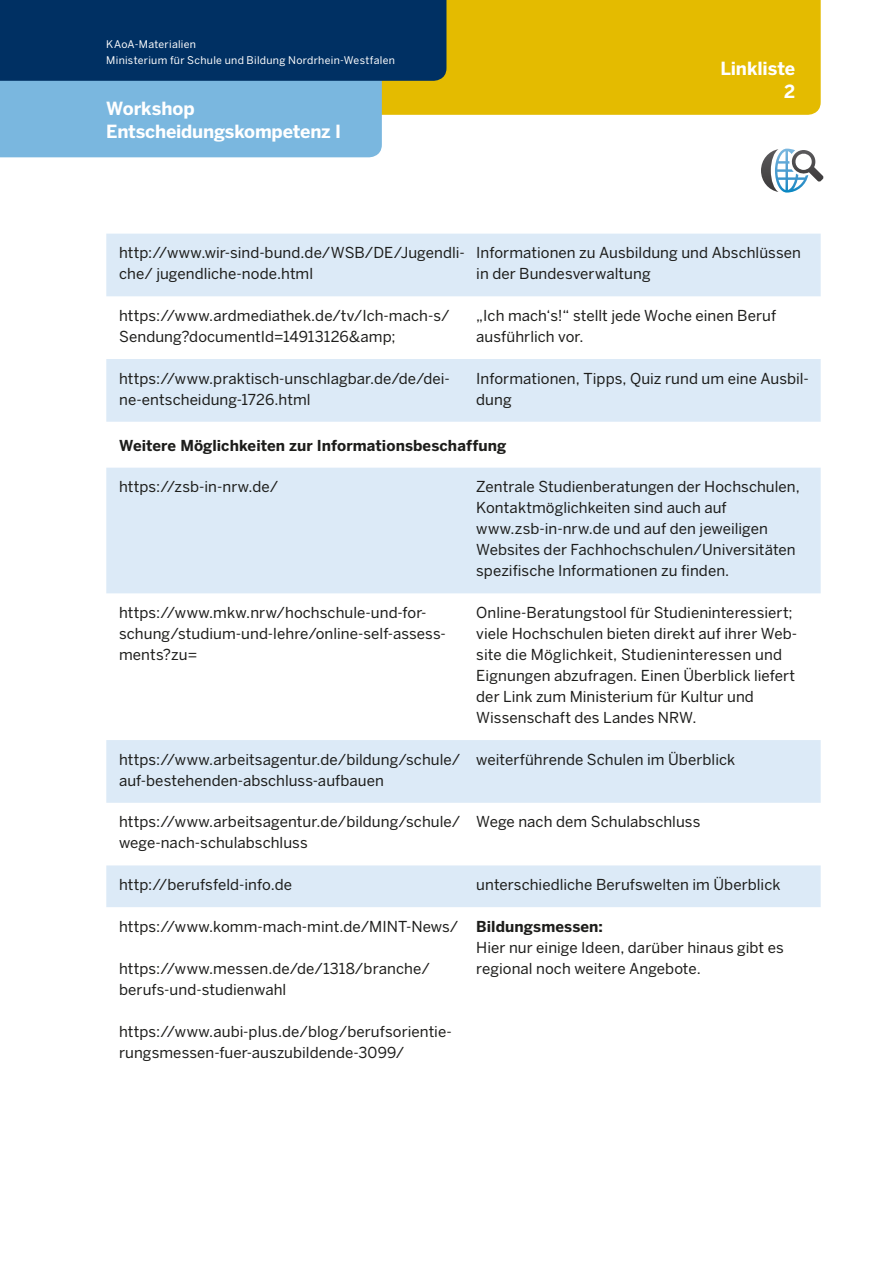
<style>
.page{position:relative;width:893px;height:1263px;background:#fff}
.page>*{position:absolute;margin:0;border:0;box-sizing:border-box;transform-origin:0 0}
.t1{font:700 18px/23.2px "Benton Sans";letter-spacing:-.01em;color:#fff}
.t2{font:15px/21px "Benton Sans";letter-spacing:.005em;color:#1d1d1b}
.t3{font:700 15px "Benton Sans";letter-spacing:.005em;color:#1d1d1b}
.t4{font:10.5px/15.8px "Benton Sans";letter-spacing:.025em;color:#fff}
</style>
<div class="page">
<div style="left:382px;top:0;width:439px;height:115px;background:#e4bb00"></div>
<div style="left:0;top:81px;width:382px;height:76px;background:#7ab7df"></div>
<div style="left:0;top:0;width:446px;height:81px;background:#003063"></div>
<svg style="left:106px;top:234px;width:715px;height:673px;fill:#dceaf7"></svg>
<svg style="left:761px;top:149px;width:63px;height:44px"></svg>
<p class="t4" style="left:106px;top:36px;width:290px">KAoA-Materialien<br>Ministerium für Schule und Bildung Nordrhein-Westfalen</p>
<p class="t1" style="left:106px;top:97px;width:236px">Workshop<br>Entscheidungskompetenz I</p>
<p class="t1" style="left:720px;top:56px;width:76px;text-align:right">Linkliste<br>2</p>
<p class="t2" style="left:119px;top:242px;width:347px">http://www.wir-sind-bund.de/WSB/DE/Jugendli&shy;che/ jugendliche-node.html</p>
<p class="t2" style="left:476px;top:242px;width:326px">Informationen zu Ausbildung und Abschlüssen in der Bundesverwaltung</p>
<p class="t2" style="left:119px;top:305px;width:332px">https://www.ardmediathek.de/tv/Ich-mach-s/<br>Sendung?documentId=14913126&amp;amp;</p>
<p class="t2" style="left:476px;top:305px;width:301px">„Ich mach‘s!“ stellt jede Woche einen Beruf ausführlich vor.</p>
<p class="t2" style="left:119px;top:368px;width:332px">https://www.praktisch-unschlagbar.de/de/dei&shy;ne-entscheidung-1726.html</p>
<p class="t2" style="left:476px;top:368px;width:334px">Informationen, Tipps, Quiz rund um eine Ausbil&shy;dung</p>
<p class="t3" style="left:119px;top:436px;width:389px">Weitere Möglichkeiten zur Informationsbeschaffung</p>
<p class="t2" style="left:119px;top:476px;width:161px">https://zsb-in-nrw.de/</p>
<p class="t2" style="left:476px;top:476px;width:325px">Zentrale Studienberatungen der Hochschulen, Kontaktmöglichkeiten sind auch auf www.zsb-in-nrw.de und auf den jeweiligen Websites der Fachhochschulen/Universitäten spezifische Informationen zu finden.</p>
<p class="t2" style="left:119px;top:602px;width:328px">https://www.mkw.nrw/hochschule-und-for&shy;schung/studium-und-lehre/online-self-assess&shy;ments?zu=</p>
<p class="t2" style="left:476px;top:602px;width:322px">Online-Beratungstool für Studieninteressiert; viele Hochschulen bieten direkt auf ihrer Web&shy;site die Möglichkeit, Studieninteressen und Eignungen abzufragen. Einen Überblick liefert der Link zum Ministerium für Kultur und Wissenschaft des Landes NRW.</p>
<p class="t2" style="left:119px;top:749px;width:343px">https://www.arbeitsagentur.de/bildung/schule/ auf-bestehenden-abschluss-aufbauen</p>
<p class="t2" style="left:476px;top:749px;width:260px">weiterführende Schulen im Überblick</p>
<p class="t2" style="left:119px;top:811px;width:343px">https://www.arbeitsagentur.de/bildung/schule/ wege-nach-schulabschluss</p>
<p class="t2" style="left:476px;top:811px;width:226px">Wege nach dem Schulabschluss</p>
<p class="t2" style="left:119px;top:874px;width:174px">http://berufsfeld-info.de</p>
<p class="t2" style="left:476px;top:874px;width:306px">unterschiedliche Berufswelten im Überblick</p>
<p class="t2" style="left:119px;top:916px;width:341px">https://www.komm-mach-mint.de/MINT-News/</p>
<p class="t2" style="left:119px;top:958px;width:312px">https://www.messen.de/de/1318/branche/ berufs-und-studienwahl</p>
<p class="t2" style="left:119px;top:1021px;width:334px">https://www.aubi-plus.de/blog/berufsorientie&shy;rungsmessen-fuer-auszubildende-3099/</p>
<p class="t3" style="left:476px;top:917px;width:128px">Bildungsmessen:</p>
<p class="t2" style="left:476px;top:937px;width:309px">Hier nur einige Ideen, darüber hinaus gibt es regional noch weitere Angebote.</p>
</div>
